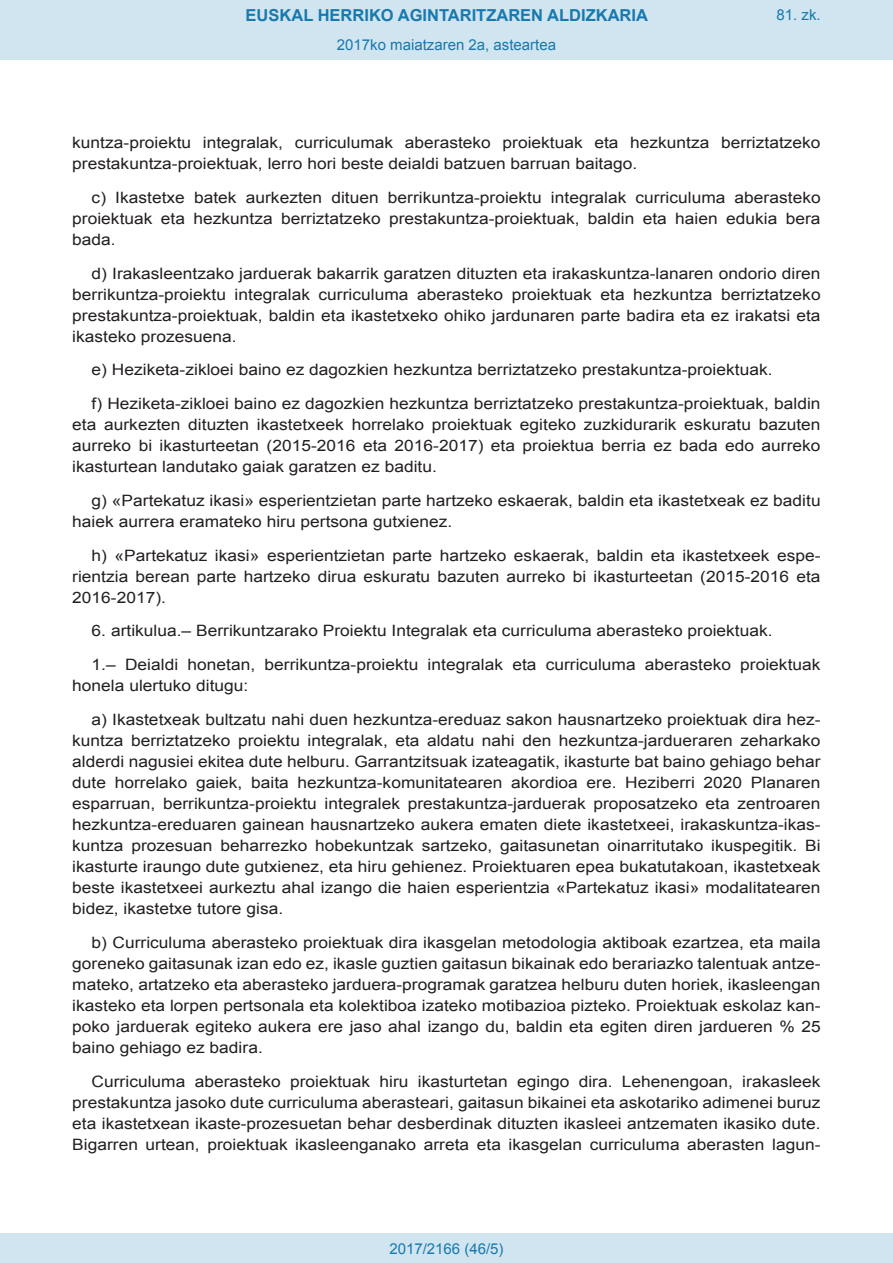
<style>
.page{position:relative;width:893px;height:1263px;background:#fff}
.page>*{position:absolute;margin:0;border:0;box-sizing:border-box;transform-origin:0 0}
.t1{font:700 16.5px "Arial";color:#1879ad}
.BOPVDetalle{font:15.6px/21px "Arial";color:#231f20;text-align:justify;scale:1.11 1}
.Paginacion_Centro{font:15px "Arial";color:#1879ad}
</style>
<div class="page">
<div style="left:0;top:0;width:893px;height:60px;background:#d0e5f0"></div>
<div style="left:0;top:1233px;width:893px;height:30px;background:#d0e5f0"></div>
<p class="t1" style="left:246px;top:4px;width:404px">EUSKAL HERRIKO AGINTARITZAREN ALDIZKARIA</p>
<p class="Paginacion_Centro" style="left:337px;top:35px;width:221px">2017ko maiatzaren 2a, asteartea</p>
<p class="Paginacion_Centro" style="left:776px;top:5px;width:46px">81. zk.</p>
<p class="BOPVDetalle" style="left:72px;top:132px;width:676px">kuntza-proiektu integralak, curriculumak aberasteko proiektuak eta hezkuntza berriztatzeko prestakuntza-proiektuak, lerro hori beste deialdi batzuen barruan baitago.</p>
<p class="BOPVDetalle" style="left:72px;top:187px;width:676px;text-indent:19px">c) Ikastetxe batek aurkezten dituen berrikuntza-proiektu integralak curriculuma aberasteko proiektuak eta hezkuntza berriztatzeko prestakuntza-proiektuak, baldin eta haien edukia bera bada.</p>
<p class="BOPVDetalle" style="left:72px;top:263px;width:676px;text-indent:19px">d) Irakasleentzako jarduerak bakarrik garatzen dituzten eta irakaskuntza-lanaren ondorio diren berrikuntza-proiektu integralak curriculuma aberasteko proiektuak eta hezkuntza berriztatzeko prestakuntza-proiektuak, baldin eta ikastetxeko ohiko jardunaren parte badira eta ez irakatsi eta ikasteko prozesuena.</p>
<p class="BOPVDetalle" style="left:92px;top:360px;width:615px">e) Heziketa-zikloei baino ez dagozkien hezkuntza berriztatzeko prestakuntza-proiektuak.</p>
<p class="BOPVDetalle" style="left:72px;top:393px;width:676px;text-indent:19px">f) Heziketa-zikloei baino ez dagozkien hezkuntza berriztatzeko prestakuntza-proiektuak, baldin eta aurkezten dituzten ikastetxeek horrelako proiektuak egiteko zuzkidurarik eskuratu bazuten aurreko bi ikasturteetan (2015-2016 eta 2016-2017) eta proiektua berria ez bada edo aurreko ikasturtean landutako gaiak garatzen ez baditu.</p>
<p class="BOPVDetalle" style="left:72px;top:490px;width:676px;text-indent:19px">g) «Partekatuz ikasi» esperientzietan parte hartzeko eskaerak, baldin eta ikastetxeak ez baditu haiek aurrera eramateko hiru pertsona gutxienez.</p>
<p class="BOPVDetalle" style="left:72px;top:545px;width:676px;text-indent:19px">h) «Partekatuz ikasi» esperientzietan parte hartzeko eskaerak, baldin eta ikastetxeek espe&shy;rientzia berean parte hartzeko dirua eskuratu bazuten aurreko bi ikasturteetan (2015-2016 eta 2016-2017).</p>
<p class="BOPVDetalle" style="left:92px;top:621px;width:615px">6. artikulua.– Berrikuntzarako Proiektu Integralak eta curriculuma aberasteko proiektuak.</p>
<p class="BOPVDetalle" style="left:72px;top:654px;width:676px;text-indent:19px">1.– Deialdi honetan, berrikuntza-proiektu integralak eta curriculuma aberasteko proiektuak honela ulertuko ditugu:</p>
<p class="BOPVDetalle" style="left:72px;top:709px;width:676px;text-indent:19px">a) Ikastetxeak bultzatu nahi duen hezkuntza-ereduaz sakon hausnartzeko proiektuak dira hez&shy;kuntza berriztatzeko proiektu integralak, eta aldatu nahi den hezkuntza-jardueraren zeharkako alderdi nagusiei ekitea dute helburu. Garrantzitsuak izateagatik, ikasturte bat baino gehiago behar dute horrelako gaiek, baita hezkuntza-komunitatearen akordioa ere. Heziberri 2020 Planaren esparruan, berrikuntza-proiektu integralek prestakuntza-jarduerak proposatzeko eta zentroaren hezkuntza-ereduaren gainean hausnartzeko aukera ematen diete ikastetxeei, irakaskuntza-ikas&shy;kuntza prozesuan beharrezko hobekuntzak sartzeko, gaitasunetan oinarritutako ikuspegitik. Bi ikasturte iraungo dute gutxienez, eta hiru gehienez. Proiektuaren epea bukatutakoan, ikastetxeak beste ikastetxeei aurkeztu ahal izango die haien esperientzia «Partekatuz ikasi» modalitatearen bidez, ikastetxe tutore gisa.</p>
<p class="BOPVDetalle" style="left:72px;top:932px;width:676px;text-indent:19px">b) Curriculuma aberasteko proiektuak dira ikasgelan metodologia aktiboak ezartzea, eta maila goreneko gaitasunak izan edo ez, ikasle guztien gaitasun bikainak edo berariazko talentuak antze&shy;mateko, artatzeko eta aberasteko jarduera-programak garatzea helburu duten horiek, ikasleengan ikasteko eta lorpen pertsonala eta kolektiboa izateko motibazioa pizteko. Proiektuak eskolaz kan&shy;poko jarduerak egiteko aukera ere jaso ahal izango du, baldin eta egiten diren jardueren % 25 baino gehiago ez badira.</p>
<p class="BOPVDetalle" style="left:72px;top:1071px;width:676px;text-indent:19px">Curriculuma aberasteko proiektuak hiru ikasturtetan egingo dira. Lehenengoan, irakasleek prestakuntza jasoko dute curriculuma aberasteari, gaitasun bikainei eta askotariko adimenei buruz eta ikastetxean ikaste-prozesuetan behar desberdinak dituzten ikasleei antzematen ikasiko dute.<br>Bigarren urtean, proiektuak ikasleenganako arreta eta ikasgelan curriculuma aberasten lagun-</p>
<p class="Paginacion_Centro" style="left:389px;top:1238px;width:116px">2017/2166 (46/5)</p>
</div>
